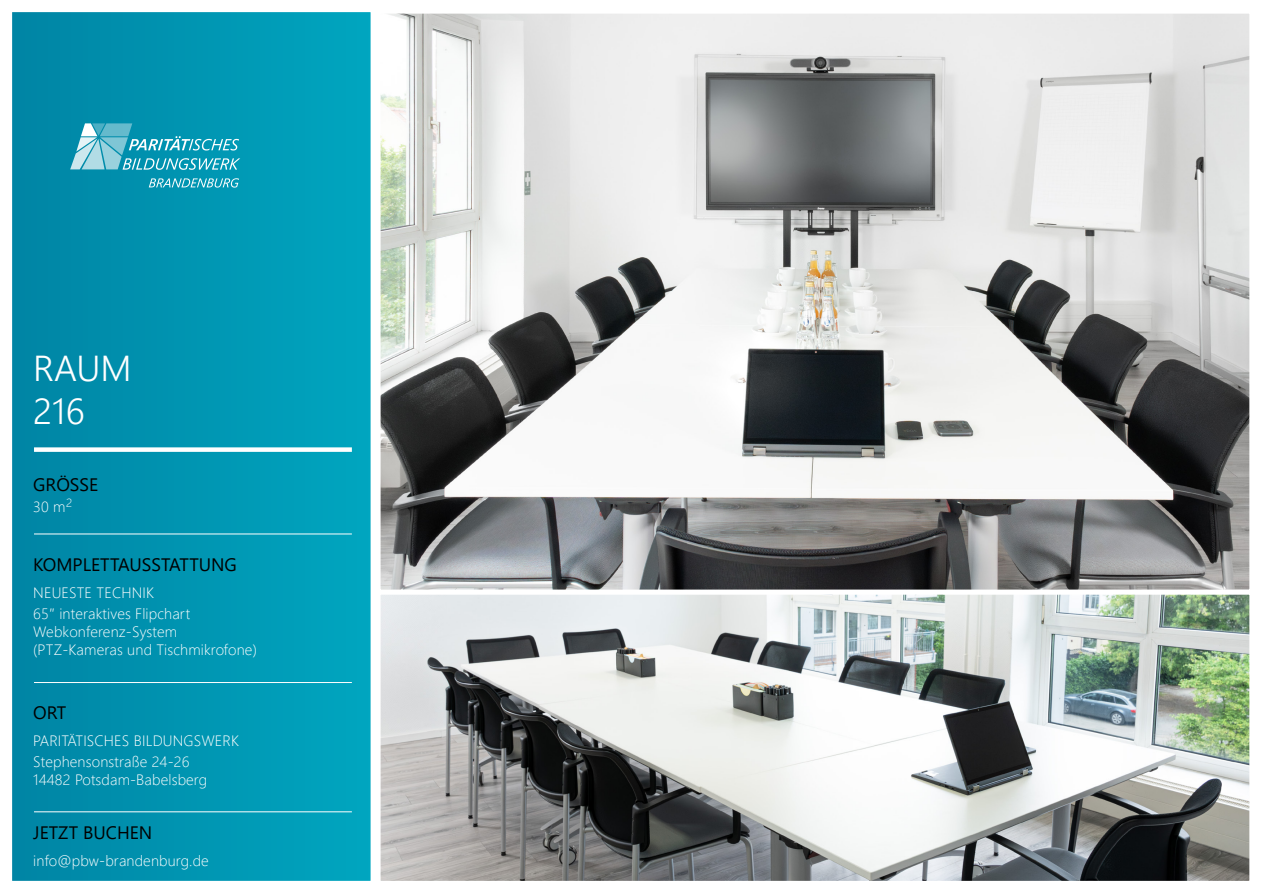
<style>
.page{position:relative;width:1263px;height:893px;background:#fff}
.page>*{position:absolute;margin:0;border:0;box-sizing:border-box;transform-origin:0 0}
.t1{font:300 36px/43.2px "Segoe UI";color:#fff}
.t2{font:18px "Segoe UI";color:#000}
.t3{font:300 15px/21px "Segoe UI";letter-spacing:.01em;color:#fff}
</style>
<div class="page">
<img style="left:382px;top:596px;width:866px;height:284px">
<div style="left:378px;top:592px;width:874px;height:292px;border:3px solid #fff"></div>
<img style="left:382px;top:15px;width:866px;height:574px">
<div style="left:378px;top:11px;width:874px;height:582px;border:3px solid #fff"></div>
<div style="left:11px;top:11px;width:361px;height:871px;background:linear-gradient(to right,#0084a4,#00a6c0)"></div>
<div style="left:9px;top:9px;width:365px;height:875px;border:3px solid #fff"></div>
<hr style="left:34px;top:534px;width:318px;height:1px;background:#fff">
<hr style="left:34px;top:682px;width:318px;height:1px;background:#fff">
<hr style="left:34px;top:811px;width:318px;height:1px;background:#fff">
<div style="left:34px;top:447px;width:318px;height:5px;background:#fff"></div>
<svg style="left:149px;top:178px;width:90px;height:10px"></svg>
<svg style="left:70px;top:123px;width:170px;height:47px;background:#42aec4"></svg>
<h1 class="t1" style="left:33px;top:343px;width:100px">RAUM<br>216</h1>
<p class="t2" style="left:33px;top:468px;width:66px">GRÖSSE</p>
<p class="t3" style="left:33px;top:495px;width:40px">30 m<sup>2</sup></p>
<p class="t2" style="left:33px;top:547px;width:205px">KOMPLETTAUSSTATTUNG</p>
<p class="t3" style="left:33px;top:581px;width:158px">NEUESTE TECHNIK<br>65″ interaktives Flipchart</p>
<p class="t3" style="left:33px;top:621px;width:225px;line-height:18px">Webkonferenz-System (PTZ-Kameras und Tischmikrofone)</p>
<p class="t2" style="left:33px;top:696px;width:34px">ORT</p>
<p class="t3" style="left:33px;top:729px;width:207px">PARITÄTISCHES BILDUNGSWERK<br>Stephensonstraße 24-26</p>
<p class="t3" style="left:33px;top:768px;width:175px">14482 Potsdam-Babelsberg</p>
<p class="t2" style="left:33px;top:816px;width:121px">JETZT BUCHEN</p>
<p class="t3" style="left:33px;top:849px;width:177px">info@pbw-brandenburg.de</p>
</div>
